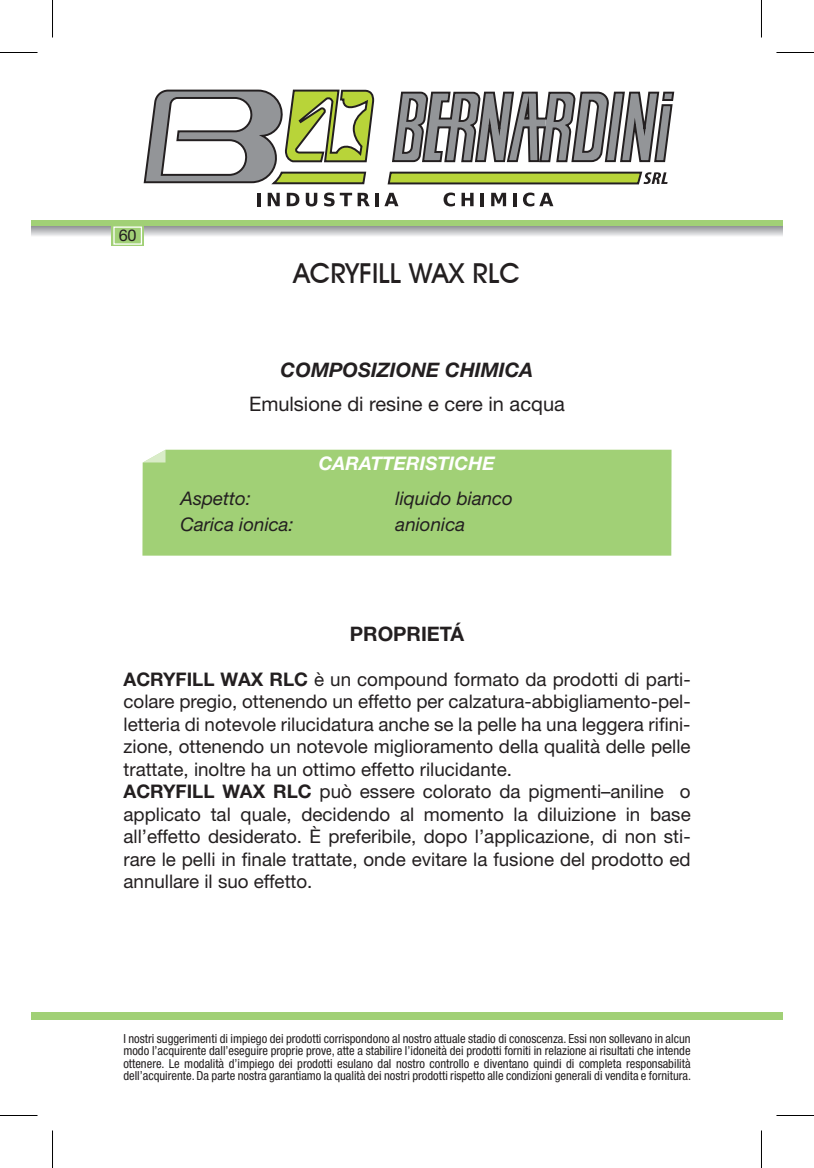
<style>
.page{position:relative;width:814px;height:1168px;background:#fff}
.page>*{position:absolute;margin:0;border:0;box-sizing:border-box;transform-origin:0 0}
.t1{font:500 27.5px "Avant Garde IT Cby BT";color:#231f20}
.t2{font:20px "Helvetica Neue LT Std";color:#231f20}
.t3{font:italic 700 20px "Helvetica Neue LT Std";color:#231f20}
.t4{font:700 20px "Helvetica Neue LT Std";color:#231f20}
.t5{font:18.75px/22.5px "Helvetica Neue LT Std";color:#231f20}
.t6{font:italic 18.75px "Helvetica Neue LT Std";color:#231f20}
.t7{font:italic 700 18.75px "Helvetica Neue LT Std";color:#fff}
.t8{font:16.25px "Helvetica Neue LT Std";color:#231f20}
.t9{font:condensed 12.5px/12.5px "Helvetica Neue LT Std";color:#231f20;text-align:justify}
.s1{font-weight:700}
</style>
<div class="page">
<div style="left:31px;top:220px;width:730px;height:8px;background:#a1d076"></div>
<svg style="left:31px;top:226px;width:730px;height:10px;background:#bfc0c2"></svg>
<svg style="left:143px;top:91px;width:532px;height:93px"></svg>
<svg style="left:145px;top:89px;width:230px;height:96px"></svg>
<svg style="left:386px;top:171px;width:281px;height:14px;background:#95a44e"></svg>
<hr style="left:257px;top:193px;width:4px;height:13px;background:#231f20">
<svg style="left:268px;top:193px;width:12px;height:13px"></svg>
<svg style="left:287px;top:193px;width:12px;height:13px"></svg>
<svg style="left:306px;top:193px;width:11px;height:13px"></svg>
<svg style="left:324px;top:193px;width:10px;height:13px"></svg>
<svg style="left:340px;top:193px;width:30px;height:13px"></svg>
<hr style="left:375px;top:193px;width:4px;height:13px;background:#231f20">
<svg style="left:384px;top:193px;width:14px;height:13px"></svg>
<svg style="left:443px;top:193px;width:12px;height:13px"></svg>
<svg style="left:461px;top:193px;width:12px;height:13px"></svg>
<hr style="left:480px;top:193px;width:4px;height:13px;background:#231f20">
<svg style="left:491px;top:193px;width:15px;height:13px"></svg>
<svg style="left:513px;top:193px;width:3px;height:13px"></svg>
<svg style="left:523px;top:193px;width:30px;height:13px"></svg>
<div style="left:761px;top:220px;width:21px;height:8px;background:#a1d076"></div>
<svg style="left:761px;top:226px;width:21px;height:10px"></svg>
<div style="left:761px;top:1012px;width:21px;height:8px;background:#a1d076"></div>
<div style="left:31px;top:1012px;width:730px;height:8px;background:#a1d076"></div>
<div style="left:111px;top:225px;width:33px;height:21px;background:#a1d076"></div>
<div style="left:113px;top:226px;width:29px;height:19px;background:#a1d076;border:1px solid #fff"></div>
<div style="left:142px;top:450px;width:529px;height:106px;background:#a1d076"></div>
<svg style="left:143px;top:450px;width:22px;height:13px"></svg>
<hr style="left:0;top:52px;width:38px;height:1px;background:#000">
<hr style="left:776px;top:52px;width:38px;height:1px;background:#000">
<hr style="left:0;top:1115px;width:38px;height:1px;background:#000">
<hr style="left:776px;top:1115px;width:38px;height:1px;background:#000">
<hr style="left:52px;top:0;width:1px;height:38px;background:#000">
<hr style="left:52px;top:1130px;width:1px;height:38px;background:#000">
<hr style="left:761px;top:0;width:1px;height:38px;background:#000">
<hr style="left:761px;top:1130px;width:1px;height:38px;background:#000">
<p class="t8" style="left:119px;top:226px;width:19px">60</p>
<h1 class="t1" style="left:294px;top:257px;width:228px">ACRYFILL WAX RLC</h1>
<p class="t3" style="left:281px;top:357px;width:254px">COMPOSIZIONE CHIMICA</p>
<p class="t2" style="left:249px;top:392px;width:317px">Emulsione di resine e cere in acqua</p>
<p class="t7" style="left:319px;top:451px;width:178px">CARATTERISTICHE</p>
<p class="t6" style="left:181px;top:487px;width:72px">Aspetto:</p>
<p class="t6" style="left:395px;top:487px;width:119px">liquido bianco</p>
<p class="t6" style="left:181px;top:513px;width:115px">Carica ionica:</p>
<p class="t6" style="left:395px;top:513px;width:71px">anionica</p>
<p class="t4" style="left:350px;top:621px;width:116px">PROPRIETÁ</p>
<p class="t5" style="left:123px;top:668px;width:569px"><span class="s1">ACRYFILL WAX RLC</span> è un compound formato da prodotti di parti&shy;colare pregio, ottenendo un effetto per calzatura-abbigliamento-pel&shy;letteria di notevole rilucidatura anche se la pelle ha una leggera rifini&shy;zione, ottenendo un notevole miglioramento della qualità delle pelle trattate, inoltre ha un ottimo effetto rilucidante.<br><span class="s1">ACRYFILL WAX RLC</span> può essere colorato da pigmenti–aniline o applicato tal quale, decidendo al momento la diluizione in base all’effetto desiderato. È preferibile, dopo l’applicazione, di non sti&shy;rare le pelli in finale trattate, onde evitare la fusione del prodotto ed annullare il suo effetto.</p>
<p class="t9" style="left:123px;top:1032px;width:569px">I nostri suggerimenti di impiego dei prodotti corrispondono al nostro attuale stadio di conoscenza. Essi non sollevano in alcun modo l’acquirente dall’eseguire proprie prove, atte a stabilire l’idoneità dei prodotti forniti in relazione ai risultati che intende ottenere. Le modalità d’impiego dei prodotti esulano dal nostro controllo e diventano quindi di completa responsabilità dell’acquirente. Da parte nostra garantiamo la qualità dei nostri prodotti rispetto alle condizioni generali di vendita e fornitura.</p>
</div>
